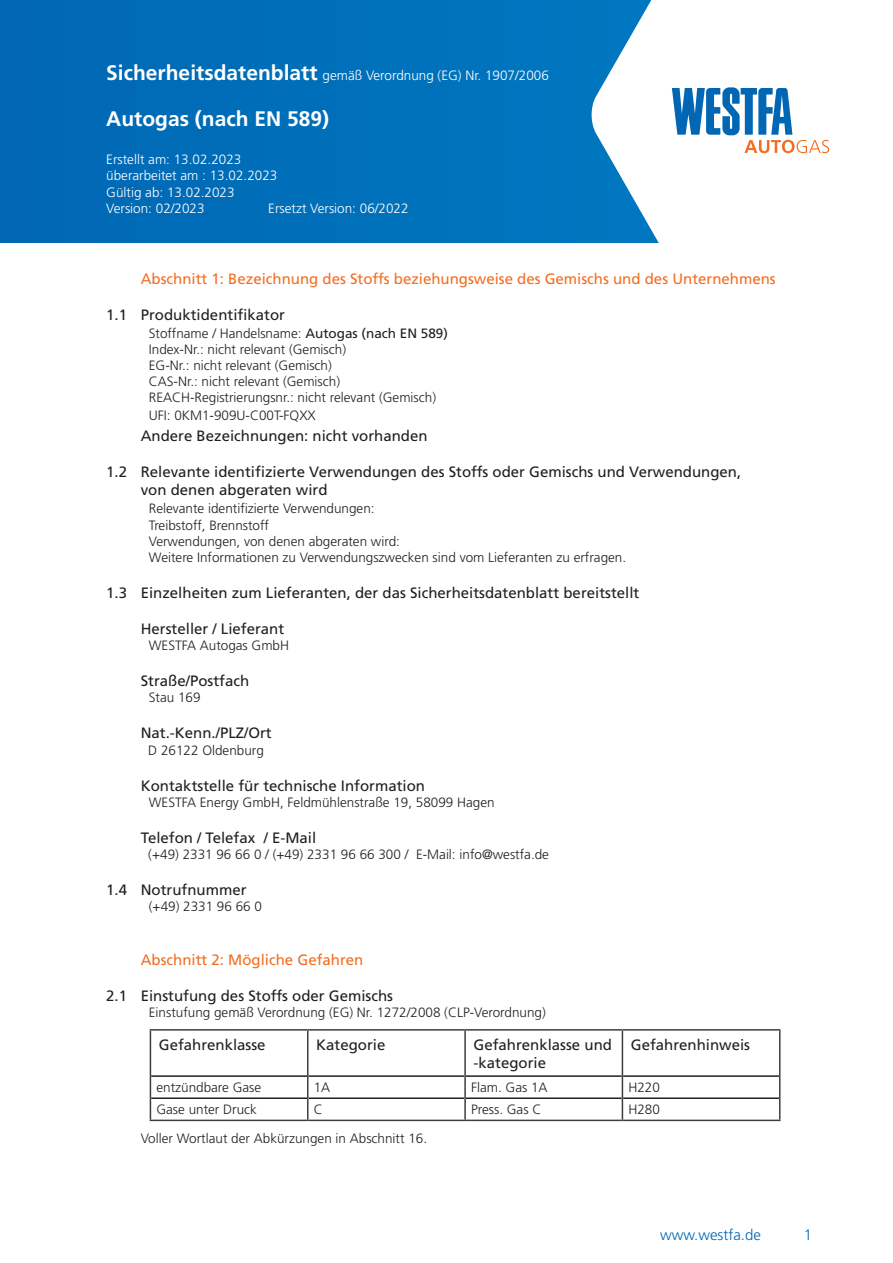
<style>
.page{position:relative;width:893px;height:1263px;background:#fff}
.page>*{position:absolute;margin:0;border:0;box-sizing:border-box;transform-origin:0 0}
.t1{font:700 21px "Frutiger LT Std";color:#fff}
.t2{font:15px/18px "Frutiger LT Std";color:#231f20}
.t3{font:15px "Frutiger LT Std";color:#f36e21}
.t4{font:300 15px "Frutiger LT Std";color:#0166b3}
.Fließtext{font:300 13.5px "Frutiger LT Std";color:#231f20}
.t5{font:300 13.5px/16.2px "Frutiger LT Std";color:#fff}
.s1{font-weight:700;font-size:21px}
.s2{font-weight:400}
</style>
<div class="page">
<div style="left:0;top:0;width:893px;height:242px;background:#006eb9"></div>
<svg style="left:590px;top:0;width:303px;height:243px;fill:#fff"></svg>
<svg style="left:672px;top:87px;width:157px;height:66px"></svg>
<hr style="left:151px;top:1075px;width:156px;height:2px;background:#231f20">
<hr style="left:308px;top:1075px;width:156px;height:2px;background:#231f20">
<hr style="left:466px;top:1075px;width:156px;height:2px;background:#231f20">
<hr style="left:623px;top:1075px;width:156px;height:2px;background:#231f20">
<hr style="left:151px;top:1097px;width:156px;height:2px;background:#231f20">
<hr style="left:308px;top:1097px;width:156px;height:2px;background:#231f20">
<hr style="left:466px;top:1097px;width:156px;height:2px;background:#231f20">
<hr style="left:623px;top:1097px;width:156px;height:2px;background:#231f20">
<hr style="left:150px;top:1029px;width:158px;height:1px;background:#3e3e3f">
<hr style="left:150px;top:1030px;width:1px;height:46px;background:#3e3e3f">
<hr style="left:308px;top:1029px;width:157px;height:1px;background:#3e3e3f">
<hr style="left:307px;top:1030px;width:1px;height:46px;background:#3e3e3f">
<hr style="left:465px;top:1029px;width:157px;height:1px;background:#3e3e3f">
<hr style="left:464px;top:1030px;width:2px;height:46px;background:#3e3e3f">
<hr style="left:622px;top:1029px;width:158px;height:1px;background:#3e3e3f">
<hr style="left:622px;top:1030px;width:1px;height:46px;background:#3e3e3f">
<hr style="left:779px;top:1030px;width:1px;height:46px;background:#3e3e3f">
<hr style="left:464px;top:1076px;width:2px;height:22px;background:#3e3e3f">
<svg style="left:150px;top:1076px;width:1px;height:43px"></svg>
<svg style="left:307px;top:1076px;width:1px;height:43px"></svg>
<hr style="left:464px;top:1098px;width:2px;height:21px;background:#3e3e3f">
<svg style="left:622px;top:1076px;width:1px;height:43px"></svg>
<svg style="left:779px;top:1076px;width:1px;height:43px"></svg>
<hr style="left:150px;top:1119px;width:158px;height:2px;background:#3e3e3f">
<hr style="left:308px;top:1119px;width:157px;height:2px;background:#3e3e3f">
<hr style="left:465px;top:1119px;width:157px;height:2px;background:#3e3e3f">
<hr style="left:622px;top:1119px;width:158px;height:2px;background:#3e3e3f">
<p class="t5" style="left:106px;top:67px;width:444px"><span class="s1">Sicherheitsdatenblatt</span> gemäß Verordnung (EG) Nr. 1907/2006</p>
<h1 class="t1" style="left:106px;top:107px;width:224px">Autogas (nach EN 589)</h1>
<p class="t5" style="left:106px;top:152px;width:173px">Erstellt am: 13.02.2023 überarbeitet am : 13.02.2023<br>Gültig ab: 13.02.2023<br>Version: 02/2023</p>
<p class="t5" style="left:268px;top:200px;width:142px">Ersetzt Version: 06/2022</p>
<p class="t3" style="left:141px;top:269px;width:636px">Abschnitt 1: Bezeichnung des Stoffs beziehungsweise des Gemischs und des Unternehmens</p>
<p class="t2" style="left:106px;top:305px;width:180px">1.1 Produktidentifikator</p>
<p class="Fließtext" style="left:149px;top:325px;width:301px">Stoffname / Handelsname: <span class="s2">Autogas (nach EN 589)</span></p>
<p class="Fließtext" style="left:149px;top:341px;width:199px">Index-Nr.: nicht relevant (Gemisch)</p>
<p class="Fließtext" style="left:149px;top:358px;width:185px">EG-Nr.: nicht relevant (Gemisch)</p>
<p class="Fließtext" style="left:149px;top:374px;width:193px">CAS-Nr.: nicht relevant (Gemisch)</p>
<p class="Fließtext" style="left:149px;top:390px;width:289px">REACH-Registrierungsnr.: nicht relevant (Gemisch)</p>
<p class="Fließtext" style="left:149px;top:408px;width:169px">UFI: 0KM1-909U-C00T-FQXX</p>
<p class="t2" style="left:141px;top:427px;width:288px">Andere Bezeichnungen: nicht vorhanden</p>
<p class="t2" style="left:106px;top:463px;width:636px">1.2 Relevante identifizierte Verwendungen des Stoffs oder Gemischs und Verwendungen,</p>
<p class="t2" style="left:141px;top:481px;width:188px">von denen abgeraten wird</p>
<p class="Fließtext" style="left:149px;top:501px;width:227px">Relevante identifizierte Verwendungen:</p>
<p class="Fließtext" style="left:149px;top:517px;width:122px">Treibstoff, Brennstoff</p>
<p class="Fließtext" style="left:149px;top:533px;width:253px">Verwendungen, von denen abgeraten wird:</p>
<p class="Fließtext" style="left:149px;top:550px;width:479px">Weitere Informationen zu Verwendungszwecken sind vom Lieferanten zu erfragen.</p>
<p class="t2" style="left:106px;top:584px;width:535px">1.3 Einzelheiten zum Lieferanten, der das Sicherheitsdatenblatt bereitstellt</p>
<p class="t2" style="left:141px;top:620px;width:145px">Hersteller / Lieferant</p>
<p class="Fließtext" style="left:149px;top:638px;width:142px">WESTFA Autogas GmbH</p>
<p class="t2" style="left:141px;top:672px;width:110px">Straße/Postfach</p>
<p class="Fließtext" style="left:149px;top:690px;width:53px">Stau 169</p>
<p class="t2" style="left:141px;top:724px;width:132px">Nat.-Kenn./PLZ/Ort</p>
<p class="Fließtext" style="left:148px;top:742px;width:117px">D 26122 Oldenburg</p>
<p class="t2" style="left:141px;top:776px;width:286px">Kontaktstelle für technische Information</p>
<p class="Fließtext" style="left:149px;top:794px;width:347px">WESTFA Energy GmbH, Feldmühlenstraße 19, 58099 Hagen</p>
<p class="t2" style="left:141px;top:829px;width:177px">Telefon / Telefax / E-Mail</p>
<p class="Fließtext" style="left:148px;top:847px;width:402px">(+49) 2331 96 66 0 / (+49) 2331 96 66 300 / E-Mail: info@westfa.de</p>
<p class="t2" style="left:106px;top:881px;width:142px">1.4 Notrufnummer</p>
<p class="Fließtext" style="left:149px;top:899px;width:115px">(+49) 2331 96 66 0</p>
<p class="t3" style="left:141px;top:951px;width:224px">Abschnitt 2: Mögliche Gefahren</p>
<p class="t2" style="left:106px;top:987px;width:288px">2.1 Einstufung des Stoffs oder Gemischs</p>
<p class="Fließtext" style="left:149px;top:1005px;width:398px">Einstufung gemäß Verordnung (EG) Nr. 1272/2008 (CLP-Verordnung)</p>
<p class="t2" style="left:159px;top:1035px;width:108px">Gefahrenklasse</p>
<p class="t2" style="left:316px;top:1035px;width:71px">Kategorie</p>
<p class="t2" style="left:474px;top:1035px;width:140px">Gefahrenklasse und -kategorie</p>
<p class="t2" style="left:631px;top:1035px;width:121px">Gefahrenhinweis</p>
<p class="Fließtext" style="left:156px;top:1080px;width:106px">entzündbare Gase</p>
<p class="Fließtext" style="left:314px;top:1080px;width:18px">1A</p>
<p class="Fließtext" style="left:471px;top:1080px;width:78px">Flam. Gas 1A</p>
<p class="Fließtext" style="left:628px;top:1080px;width:33px">H220</p>
<p class="Fließtext" style="left:156px;top:1102px;width:102px">Gase unter Druck</p>
<p class="Fließtext" style="left:314px;top:1102px;width:11px">C</p>
<p class="Fließtext" style="left:471px;top:1102px;width:72px">Press. Gas C</p>
<p class="Fließtext" style="left:628px;top:1102px;width:33px">H280</p>
<p class="Fließtext" style="left:141px;top:1131px;width:288px">Voller Wortlaut der Abkürzungen in Abschnitt 16.</p>
<p class="t4" style="left:660px;top:1226px;width:102px">www.westfa.de</p>
<p class="t4" style="left:804px;top:1226px;width:10px">1</p>
</div>
